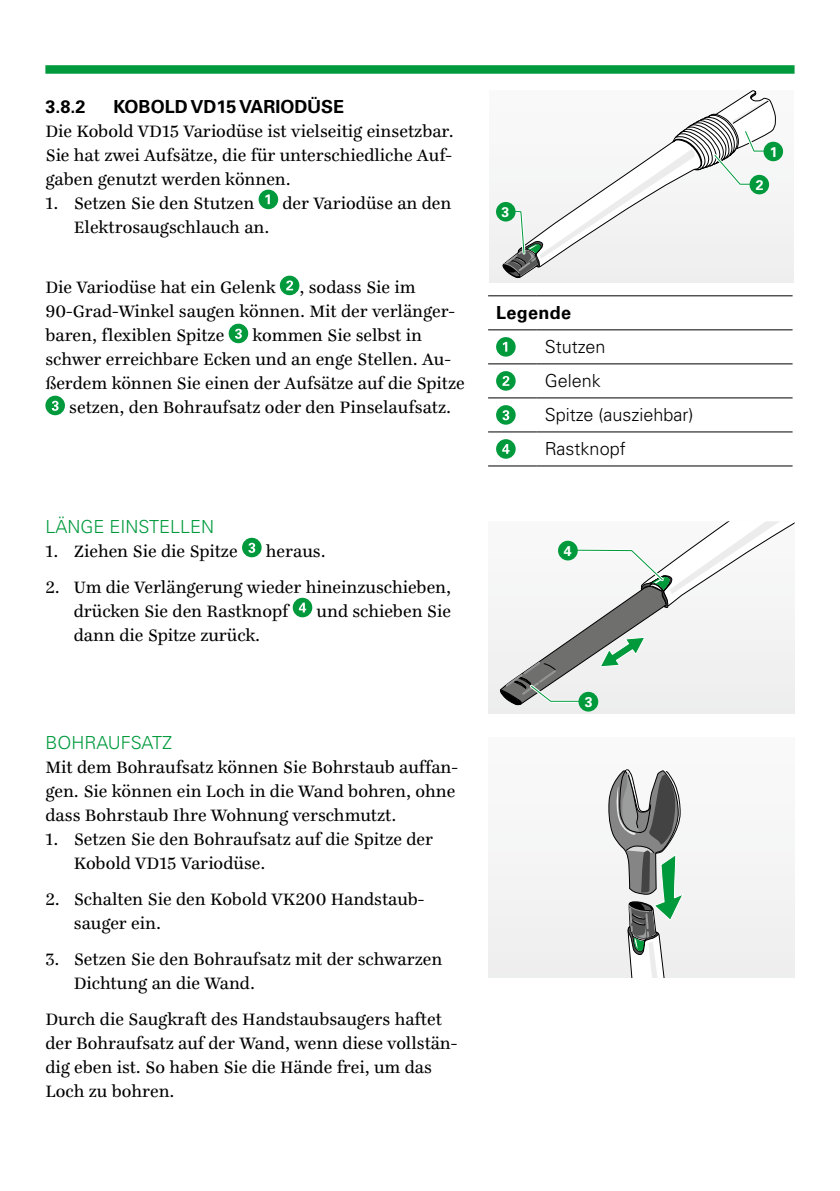
<style>
.page{position:relative;width:840px;height:1191px;background:#fff}
.page>*{position:absolute;margin:0;border:0;box-sizing:border-box;transform-origin:0 0}
.t1{font:18px/24px "Ingeborg";color:#000}
.t2{font:300 18px/34px "Univers LT Pro 45";color:#000}
.t3{font:300 18px "Univers LT Pro 45";color:#009a3d}
.t4{font:700 18px "Univers LT Pro 65";color:#000}
.t5{font:700 18px "Univers LT Pro 65";letter-spacing:.02em;color:#000}
.t6{font:700 14.2px "Univers LT Std";color:#fff}
.t7{font:700 14px "Univers LT Std";color:#fff}
</style>
<div class="page">
<div style="left:45px;top:65px;width:749px;height:9px;background:#009a3d"></div>
<div style="left:258px;top:190px;width:20px;height:19px;background:#009a3d;border-radius:50%"></div>
<svg style="left:265px;top:194px;width:5px;height:10px"></svg>
<div style="left:280px;top:276px;width:19px;height:19px;background:#009a3d;border-radius:50%"></div>
<svg style="left:286px;top:280px;width:7px;height:10px"></svg>
<div style="left:228px;top:324px;width:20px;height:19px;background:#009a3d;border-radius:50%"></div>
<svg style="left:235px;top:329px;width:7px;height:10px"></svg>
<div style="left:45px;top:396px;width:20px;height:19px;background:#009a3d;border-radius:50%"></div>
<svg style="left:52px;top:401px;width:7px;height:10px"></svg>
<div style="left:242px;top:538px;width:19px;height:19px;background:#009a3d;border-radius:50%"></div>
<svg style="left:248px;top:543px;width:7px;height:10px"></svg>
<div style="left:292px;top:598px;width:20px;height:19px;background:#009a3d;border-radius:50%"></div>
<svg style="left:299px;top:602px;width:7px;height:10px"></svg>
<div style="left:489px;top:91px;width:303px;height:192px;background:#f3f3f3"></div>
<svg style="left:501px;top:98px;width:275px;height:123px"></svg>
<div style="left:763px;top:142px;width:19px;height:19px;background:#009a3d;border-radius:50%"></div>
<svg style="left:502px;top:91px;width:266px;height:187px"></svg>
<div style="left:495px;top:202px;width:20px;height:19px;background:#009a3d;border-radius:50%"></div>
<hr style="left:488px;top:295px;width:48px;height:1px;background:#000">
<hr style="left:536px;top:295px;width:256px;height:1px;background:#000">
<hr style="left:488px;top:329px;width:48px;height:1px;background:#000">
<hr style="left:536px;top:329px;width:256px;height:1px;background:#000">
<hr style="left:488px;top:363px;width:48px;height:1px;background:#000">
<hr style="left:536px;top:363px;width:256px;height:1px;background:#000">
<hr style="left:488px;top:397px;width:48px;height:1px;background:#000">
<hr style="left:536px;top:397px;width:256px;height:1px;background:#000">
<hr style="left:488px;top:431px;width:48px;height:1px;background:#000">
<hr style="left:536px;top:431px;width:256px;height:1px;background:#000">
<hr style="left:488px;top:465px;width:48px;height:1px;background:#000">
<hr style="left:536px;top:465px;width:256px;height:1px;background:#000">
<div style="left:496px;top:337px;width:19px;height:20px;background:#009a3d;border-radius:50%"></div>
<svg style="left:502px;top:342px;width:5px;height:10px"></svg>
<div style="left:496px;top:371px;width:19px;height:20px;background:#009a3d;border-radius:50%"></div>
<svg style="left:502px;top:376px;width:7px;height:10px"></svg>
<div style="left:496px;top:405px;width:19px;height:20px;background:#009a3d;border-radius:50%"></div>
<svg style="left:502px;top:410px;width:7px;height:10px"></svg>
<div style="left:496px;top:439px;width:19px;height:20px;background:#009a3d;border-radius:50%"></div>
<svg style="left:502px;top:444px;width:7px;height:10px"></svg>
<div style="left:488px;top:521px;width:306px;height:192px;background:#edeeee"></div>
<div style="left:578px;top:692px;width:20px;height:19px;background:#009a3d;border-radius:50%"></div>
<svg style="left:499px;top:521px;width:295px;height:184px"></svg>
<div style="left:488px;top:737px;width:306px;height:240px;background:#f5f5f5"></div>
<svg style="left:608px;top:769px;width:74px;height:208px"></svg>
<p class="t4" style="left:45px;top:96px;width:42px">3.8.2</p>
<p class="t4" style="left:113px;top:96px;width:232px">KOBOLD VD15 VARIODÜSE</p>
<p class="t1" style="left:45px;top:119px;width:410px;text-align:justify">Die Kobold VD15 Variodüse ist vielseitig einsetzbar.<br>Sie hat zwei Aufsätze, die für unterschiedliche Auf&shy;gaben genutzt werden können.</p>
<p class="t1" style="left:45px;top:191px;width:210px">1. Setzen Sie den Stutzen</p>
<p class="t1" style="left:282px;top:191px;width:170px">der Variodüse an den</p>
<p class="t1" style="left:74px;top:215px;width:197px">Elektrosaugschlauch an.</p>
<p class="t1" style="left:45px;top:275px;width:231px">Die Variodüse hat ein Gelenk</p>
<p class="t1" style="left:45px;top:275px;width:411px;text-indent:254px">, sodass Sie im<br>90-Grad-Winkel saugen können. Mit der verlänger&shy;baren, flexiblen Spitze</p>
<p class="t1" style="left:252px;top:323px;width:171px">kommen Sie selbst in</p>
<p class="t1" style="left:45px;top:347px;width:407px">schwer erreichbare Ecken und an enge Stellen. Au-</p>
<p class="t1" style="left:45px;top:371px;width:420px">ßerdem können Sie einen der Aufsätze auf die Spitze</p>
<p class="t1" style="left:69px;top:395px;width:383px">setzen, den Bohraufsatz oder den Pinselaufsatz.</p>
<p class="t3" style="left:45px;top:516px;width:170px">LÄNGE EINSTELLEN</p>
<p class="t1" style="left:45px;top:539px;width:194px">1. Ziehen Sie die Spitze</p>
<p class="t1" style="left:266px;top:539px;width:61px">heraus.</p>
<p class="t1" style="left:74px;top:575px;width:379px;text-indent:-28px">2. Um die Verlängerung wieder hineinzuschieben, drücken Sie den Rastknopf</p>
<p class="t1" style="left:316px;top:599px;width:136px">und schieben Sie</p>
<p class="t1" style="left:74px;top:623px;width:188px">dann die Spitze zurück.</p>
<p class="t3" style="left:45px;top:732px;width:128px">BOHRAUFSATZ</p>
<p class="t1" style="left:45px;top:755px;width:414px">Mit dem Bohraufsatz können Sie Bohrstaub auffan&shy;gen. Sie können ein Loch in die Wand bohren, ohne dass Bohrstaub Ihre Wohnung verschmutzt.</p>
<p class="t1" style="left:74px;top:827px;width:360px;text-indent:-28px">1. Setzen Sie den Bohraufsatz auf die Spitze der<br>Kobold VD15 Variodüse.</p>
<p class="t1" style="left:74px;top:887px;width:352px;text-indent:-28px">2. Schalten Sie den Kobold VK200 Handstaub&shy;sauger ein.</p>
<p class="t1" style="left:74px;top:947px;width:370px;text-indent:-28px">3. Setzen Sie den Bohraufsatz mit der schwarzen<br>Dichtung an die Wand.</p>
<p class="t1" style="left:45px;top:1007px;width:413px">Durch die Saugkraft des Handstaubsaugers haftet der Bohraufsatz auf der Wand, wenn diese vollstän&shy;dig eben ist. So haben Sie die Hände frei, um das Loch zu bohren.</p>
<p class="t7" style="left:501px;top:204px;width:9px">3</p>
<p class="t5" style="left:496px;top:302px;width:77px">Legende</p>
<p class="t2" style="left:544px;top:330px;width:150px">Stutzen<br>Gelenk<br>Spitze (ausziehbar)<br>Rastknopf</p>
<p class="t6" style="left:563px;top:542px;width:9px">4</p>
<p class="t6" style="left:584px;top:693px;width:9px">3</p>
<p class="t7" style="left:769px;top:143px;width:9px">1</p>
<p class="t7" style="left:755px;top:177px;width:9px">2</p>
</div>
